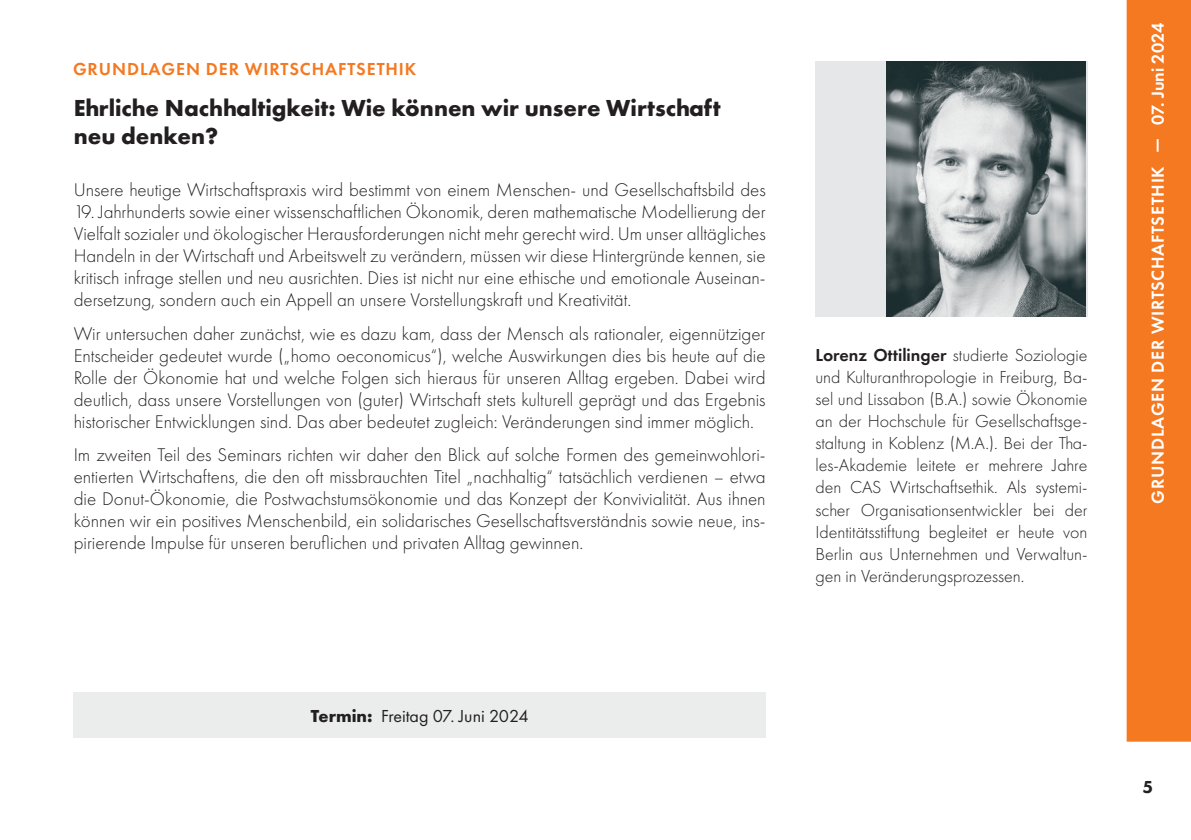
<style>
.page{position:relative;width:1191px;height:840px;background:#fff}
.page>*{position:absolute;margin:0;border:0;box-sizing:border-box;transform-origin:0 0}
.t1{font:700 24px/28px "Futura PT";color:#231f20}
.t2{font:300 19px/22px "Futura PT";color:#231f20;text-align:justify}
.t3{font:300 18px/22px "Futura PT";color:#231f20;text-align:justify}
.t4{font:600 18px "Futura PT";letter-spacing:.04em;color:#fff}
.t5{font:600 18px "Futura PT";letter-spacing:.05em;color:#f47921}
.t6{font:18px "Futura PT";color:#231f20}
.t7{font:800 18px "Futura PT";color:#231f20}
.s1{font-weight:700}
.s2{font-weight:600}
</style>
<div class="page">
<div style="left:1126px;top:0;width:65px;height:741px;background:#f47921"></div>
<div style="left:815px;top:61px;width:272px;height:255px;background:#e6e7e9"></div>
<div style="left:74px;top:692px;width:692px;height:45px;background:#ebeded"></div>
<img style="left:886px;top:61px;width:199px;height:255px">
<p class="t5" style="left:73px;top:58px;width:345px">GRUNDLAGEN DER WIRTSCHAFTSETHIK</p>
<p class="t1" style="left:74px;top:93px;width:648px">Ehrliche Nachhaltigkeit: Wie können wir unsere Wirtschaft neu denken?</p>
<p class="t2" style="left:74px;top:179px;width:693px">Unsere heutige Wirtschaftspraxis wird bestimmt von einem Menschen- und Gesellschaftsbild des</p>
<p class="t2" style="left:74px;top:201px;width:693px">19. Jahrhunderts sowie einer wissenschaftlichen Ökonomik, deren mathematische Modellierung der Vielfalt sozialer und ökologischer Herausforderungen nicht mehr gerecht wird. Um unser alltägliches Handeln in der Wirtschaft und Arbeitswelt zu verändern, müssen wir diese Hintergründe kennen, sie kritisch infrage stellen und neu ausrichten. Dies ist nicht nur eine ethische und emotionale Auseinan&shy;dersetzung, sondern auch ein Appell an unsere Vorstellungskraft und Kreativität.</p>
<p class="t2" style="left:74px;top:322px;width:693px">Wir untersuchen daher zunächst, wie es dazu kam, dass der Mensch als rationaler, eigennütziger Entscheider gedeutet wurde („homo oeconomicus“), welche Auswirkungen dies bis heute auf die Rolle der Ökonomie hat und welche Folgen sich hieraus für unseren Alltag ergeben. Dabei wird deutlich, dass unsere Vorstellungen von (guter) Wirtschaft stets kulturell geprägt und das Ergebnis historischer Entwicklungen sind. Das aber bedeutet zugleich: Veränderungen sind immer möglich.</p>
<p class="t2" style="left:74px;top:443px;width:693px">Im zweiten Teil des Seminars richten wir daher den Blick auf solche Formen des gemeinwohlori&shy;entierten Wirtschaftens, die den oft missbrauchten Titel „nachhaltig“ tatsächlich verdienen – etwa die Donut-Ökonomie, die Postwachstumsökonomie und das Konzept der Konvivialität. Aus ihnen können wir ein positives Menschenbild, ein solidarisches Gesellschaftsverständnis sowie neue, ins&shy;pirierende Impulse für unseren beruflichen und privaten Alltag gewinnen.</p>
<p class="t6" style="left:311px;top:705px;width:219px"><span class="s1">Termin:</span> Freitag 07. Juni 2024</p>
<p class="t3" style="left:815px;top:344px;width:274px"><span class="s2">Lorenz Ottilinger</span> studierte Soziologie und Kulturanthropologie in Freiburg, Ba&shy;sel und Lissabon (B.A.) sowie Ökonomie an der Hochschule für Gesellschaftsge&shy;staltung in Koblenz (M.A.). Bei der Tha&shy;les-Akademie leitete er mehrere Jahre den CAS Wirtschaftsethik. Als systemi&shy;scher Organisationsentwickler bei der Identitätsstiftung begleitet er heute von Berlin aus Unternehmen und Verwaltun&shy;gen in Veränderungsprozessen.</p>
<p class="t4" style="left:1146px;top:503px;width:482px;rotate:-90deg">GRUNDLAGEN DER WIRTSCHAFTSETHIK — 07. Juni 2024</p>
<p class="t7" style="left:1142px;top:775px;width:12px">5</p>
</div>
